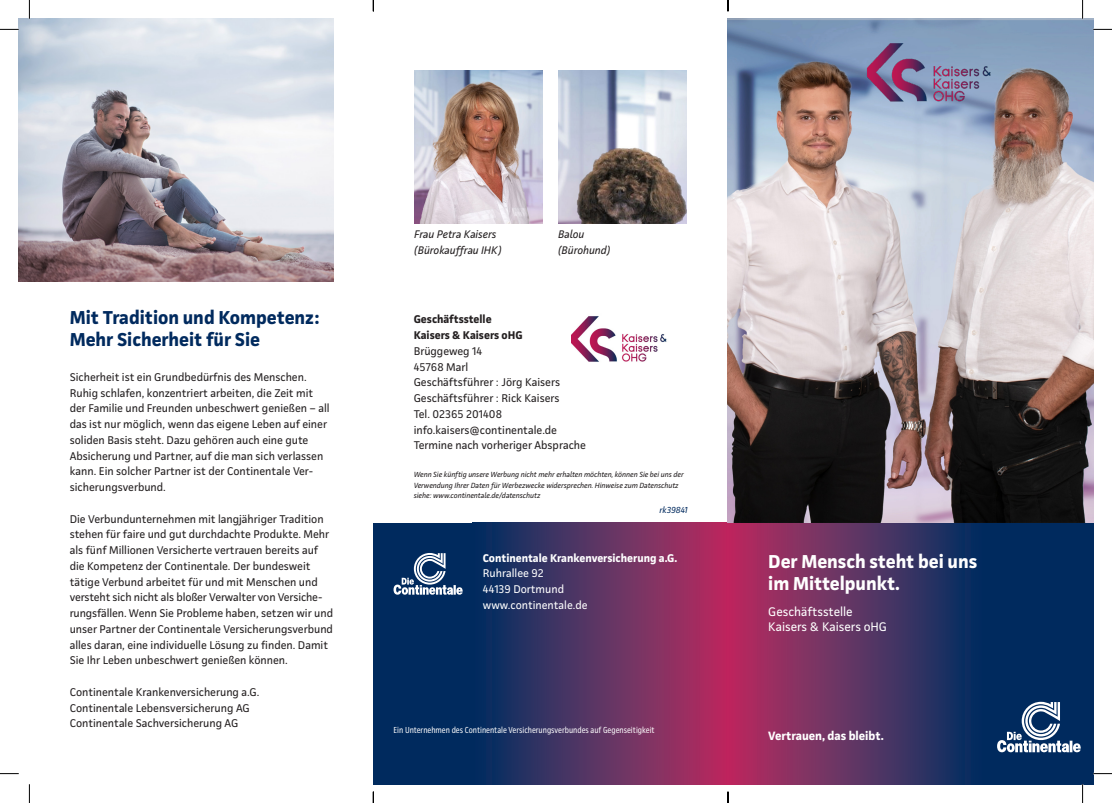
<style>
.page{position:relative;width:1112px;height:803px;background:#fff}
.page>*{position:absolute;margin:0;border:0;box-sizing:border-box;transform-origin:0 0}
.t1{font:700 18.75px/22.5px "Continentale Pro";color:#002a5e}
.t2{font:700 18.75px/22.5px "Continentale Pro";color:#fff}
.t3{font:12.5px/15px "Continentale Pro";color:#fff}
.t4{font:700 12.12px "Continentale Pro";color:#fff}
.t5{font:11.25px/15.8px "Continentale Pro";color:#231f20}
.t6{font:11.25px/15.8px "Continentale Pro";color:#fff}
.t7{font:700 11.25px "Continentale Pro";color:#fff}
.t8{font:700 11.25px/15.8px "Continentale Pro";color:#231f20}
.t9{font:italic 11px/15.9px "Continentale Pro";color:#231f20}
.t10{font:condensed 8.75px "Continentale Pro";color:#fff}
.t11{font:italic 8.75px "Continentale Pro";color:#002a5e}
.t12{font:italic 7.5px/10.5px "Continentale Pro";color:#231f20}
</style>
<div class="page">
<div style="left:727px;top:523px;width:255px;height:261px;background:linear-gradient(to right,#bd2f61,#013363)"></div>
<div style="left:982px;top:523px;width:110px;height:261px;background:#002a5e"></div>
<svg style="left:997px;top:702px;width:83px;height:50px"></svg>
<div style="left:472px;top:523px;width:255px;height:261px;background:linear-gradient(to right,#003363,#bb2f61)"></div>
<div style="left:373px;top:523px;width:99px;height:261px;background:#002a5e"></div>
<svg style="left:393px;top:553px;width:69px;height:42px"></svg>
<img style="left:19px;top:19px;width:314px;height:262px">
<img style="left:727px;top:19px;width:365px;height:504px">
<img style="left:558px;top:71px;width:128px;height:152px">
<img style="left:414px;top:71px;width:128px;height:152px">
<img style="left:571px;top:316px;width:96px;height:46px">
<img style="left:858px;top:40px;width:140px;height:65px">
<svg style="left:0;top:29px;width:19px;height:1px"></svg>
<svg style="left:1092px;top:29px;width:19px;height:1px"></svg>
<svg style="left:0;top:773px;width:19px;height:1px"></svg>
<svg style="left:1092px;top:773px;width:19px;height:1px"></svg>
<svg style="left:29px;top:0;width:1px;height:19px"></svg>
<svg style="left:29px;top:784px;width:1px;height:19px"></svg>
<svg style="left:1081px;top:0;width:2px;height:19px"></svg>
<svg style="left:1081px;top:784px;width:2px;height:19px"></svg>
<svg style="left:372px;top:0;width:2px;height:11px"></svg>
<svg style="left:372px;top:792px;width:2px;height:11px"></svg>
<h1 class="t1" style="left:70px;top:305px;width:251px">Mit Tradition und Kompetenz:<br>Mehr Sicherheit für Sie</h1>
<p class="t5" style="left:70px;top:369px;width:261px">Sicherheit ist ein Grundbedürfnis des Menschen.<br>Ruhig schlafen, konzentriert arbeiten, die Zeit mit der Familie und Freunden unbeschwert genießen – all das ist nur möglich, wenn das eigene Leben auf einer soliden Basis steht. Dazu gehören auch eine gute Absicherung und Partner, auf die man sich verlassen kann. Ein solcher Partner ist der Continentale Ver&shy;sicherungsverbund.</p>
<p class="t5" style="left:70px;top:511px;width:265px">Die Verbundunternehmen mit langjähriger Tradition stehen für faire und gut durchdachte Produkte. Mehr als fünf Millionen Versicherte vertrauen bereits auf die Kompetenz der Continentale. Der bundesweit tätige Verbund arbeitet für und mit Menschen und versteht sich nicht als bloßer Verwalter von Versiche&shy;rungsfällen. Wenn Sie Probleme haben, setzen wir und unser Partner der Continentale Versicherungsverbund alles daran, eine individuelle Lösung zu finden. Damit Sie Ihr Leben unbeschwert genießen können.</p>
<p class="t5" style="left:70px;top:684px;width:191px">Continentale Krankenversicherung a.G.<br>Continentale Lebensversicherung AG<br>Continentale Sachversicherung AG</p>
<p class="t9" style="left:414px;top:226px;width:89px">Frau Petra Kaisers (Bürokauffrau IHK)</p>
<p class="t9" style="left:558px;top:226px;width:53px">Balou (Bürohund)</p>
<p class="t8" style="left:413px;top:311px;width:110px">Geschäftsstelle<br>Kaisers &amp; Kaisers oHG</p>
<p class="t5" style="left:413px;top:343px;width:174px">Brüggeweg 14<br>45768 Marl<br>Geschäftsführer : Jörg Kaisers<br>Geschäftsführer : Rick Kaisers<br>Tel. 02365 201408 info.kaisers@continentale.de<br>Termine nach vorheriger Absprache</p>
<p class="t12" style="left:413px;top:469px;width:271px">Wenn Sie künftig unsere Werbung nicht mehr erhalten möchten, können Sie bei uns der<br>Verwendung Ihrer Daten für Werbezwecke widersprechen. Hinweise zum Datenschutz siehe: www.continentale.de/datenschutz</p>
<p class="t11" style="left:659px;top:504px;width:30px">rk39841</p>
<p class="t7" style="left:482px;top:551px;width:196px">Continentale Krankenversicherung a.G.</p>
<p class="t6" style="left:482px;top:565px;width:106px">Ruhrallee 92<br>44139 Dortmund www.continentale.de</p>
<p class="t10" style="left:393px;top:725px;width:263px">Ein Unternehmen des Continentale Versicherungsverbundes auf Gegenseitigkeit</p>
<h1 class="t2" style="left:768px;top:549px;width:210px">Der Mensch steht bei uns im Mittelpunkt.</h1>
<p class="t3" style="left:768px;top:604px;width:120px">Geschäftsstelle<br>Kaisers &amp; Kaisers oHG</p>
<p class="t4" style="left:768px;top:728px;width:117px">Vertrauen, das bleibt.</p>
</div>
